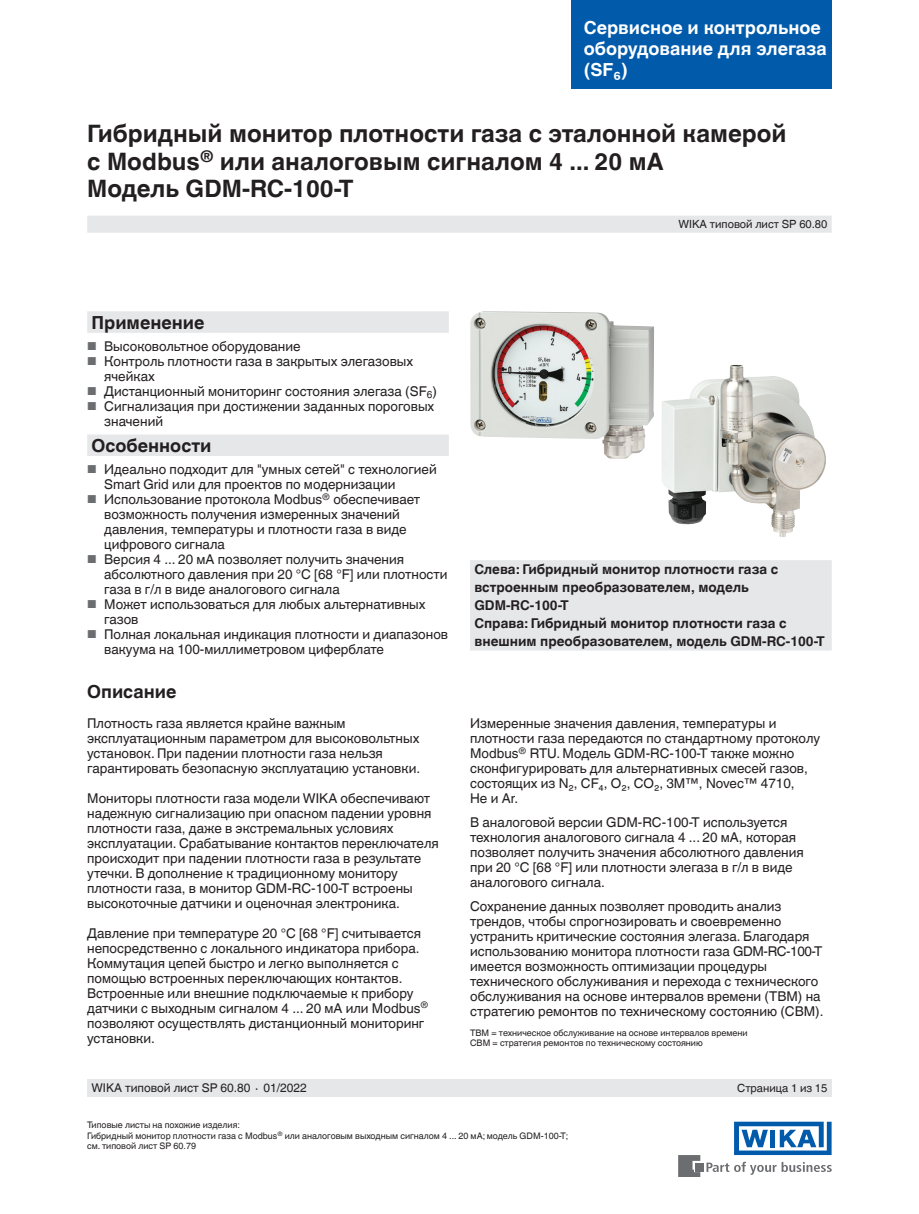
<style>
.page{position:relative;width:919px;height:1214px;background:#fff}
.page>*{position:absolute;margin:0;border:0;box-sizing:border-box;transform-origin:0 0}
.t1{font:700 24px/27px "Helvetica World";color:#231f20}
.t2{font:700 18px/21px "Helvetica World";color:#fff}
.t3{font:700 18px "Helvetica World";color:#231f20}
.t4{font:13.5px/15px "Helvetica World";color:#231f20}
.t5{font:700 13.5px/18px "Helvetica World";color:#231f20}
.t6{font:12px "Helvetica World";color:#231f20}
.t7{font:11.25px "Helvetica World";color:#231f20}
.t8{font:9px/10.5px "Helvetica World";color:#231f20}
.s1{font-size:11.55px;color:#6c6d70}
.s2{font-size:11.25px}
</style>
<div class="page">
<svg style="left:706px;top:1161px;width:125px;height:13px"></svg>
<div style="left:694px;top:1162px;width:9px;height:9px;background:#6c6d70"></div>
<svg style="left:678px;top:1155px;width:22px;height:22px"></svg>
<svg style="left:734px;top:1121px;width:97px;height:34px"></svg>
<div style="left:571px;top:0;width:260px;height:89px;background:#015aaa"></div>
<div style="left:87px;top:216px;width:744px;height:17px;background:#e6e7e9"></div>
<div style="left:87px;top:1079px;width:744px;height:18px;background:#e6e7e9"></div>
<div style="left:470px;top:560px;width:361px;height:90px;background:#e6e7e9"></div>
<img style="left:662px;top:365px;width:164px;height:172px">
<img style="left:470px;top:311px;width:184px;height:148px">
<svg style="left:87px;top:311px;width:362px;height:145px"></svg>
<h2 class="t2" style="left:583px;top:18px;width:244px">Сервисное и контрольное оборудование для элегаза (SF₆)</h2>
<h1 class="t1" style="left:87px;top:121px;width:700px">Гибридный монитор плотности газа с эталонной камерой с Modbus<sup>®</sup> или аналоговым сигналом 4 ... 20 мА<br>Модель GDM-RC-100-T</h1>
<p class="t7" style="left:678px;top:218px;width:150px">WIKA типовой лист SP 60.80</p>
<h2 class="t3" style="left:91px;top:312px;width:114px">Применение</h2>
<p class="t4" style="left:87px;top:339px;width:215px"><span class="s1">■</span> Высоковольтное оборудование</p>
<p class="t4" style="left:104px;top:354px;width:310px;text-indent:-17px"><span class="s1">■</span> Контроль плотности газа в закрытых элегазовых ячейках</p>
<p class="t4" style="left:87px;top:384px;width:351px"><span class="s1">■</span> Дистанционный мониторинг состояния элегаза (SF<sub>6</sub>)</p>
<p class="t4" style="left:104px;top:399px;width:331px;text-indent:-17px"><span class="s1">■</span> Сигнализация при достижении заданных пороговых значений</p>
<h2 class="t3" style="left:91px;top:435px;width:122px">Особенности</h2>
<p class="t4" style="left:104px;top:462px;width:334px;text-indent:-17px"><span class="s1">■</span> Идеально подходит для "умных сетей" с технологией<br>Smart Grid или для проектов по модернизации</p>
<p class="t4" style="left:104px;top:492px;width:317px;text-indent:-17px"><span class="s1">■</span> Использование протокола Modbus<sup>®</sup> обеспечивает возможность получения измеренных значений давления, температуры и плотности газа в виде цифрового сигнала</p>
<p class="t4" style="left:104px;top:552px;width:345px;text-indent:-17px"><span class="s1">■</span> Версия 4 ... 20 мА позволяет получить значения абсолютного давления при 20 °C [68 °F] или плотности газа в г/л в виде аналогового сигнала</p>
<p class="t4" style="left:104px;top:597px;width:323px;text-indent:-17px"><span class="s1">■</span> Может использоваться для любых альтернативных газов</p>
<p class="t4" style="left:104px;top:627px;width:345px;text-indent:-17px"><span class="s1">■</span> Полная локальная индикация плотности и диапазонов вакуума на 100-миллиметровом циферблате</p>
<h2 class="t3" style="left:87px;top:681px;width:91px">Описание</h2>
<p class="t4" style="left:87px;top:715px;width:334px">Плотность газа является крайне важным эксплуатационным параметром для высоковольтных установок. При падении плотности газа нельзя гарантировать безопасную эксплуатацию установки.</p>
<p class="t4" style="left:87px;top:790px;width:353px">Мониторы плотности газа модели WIKA обеспечивают надежную сигнализацию при опасном падении уровня плотности газа, даже в экстремальных условиях эксплуатации. Срабатывание контактов переключателя происходит при падении плотности газа в результате утечки. В дополнение к традиционному монитору плотности газа, в монитор GDM-RC-100-T встроены высокоточные датчики и оценочная электроника.</p>
<p class="t4" style="left:87px;top:925px;width:342px">Давление при температуре 20 °C [68 °F] считывается непосредственно с локального индикатора прибора.<br>Коммутация цепей быстро и легко выполняется с помощью встроенных переключающих контактов.<br>Встроенные или внешние подключаемые к прибору датчики с выходным сигналом 4 ... 20 мА или Modbus<sup>® </sup>позволяют осуществлять дистанционный мониторинг установки.</p>
<p class="t5" style="left:474px;top:560px;width:352px">Слева: Гибридный монитор плотности газа с встроенным преобразователем, модель GDM-RC-100-T<br>Справа: Гибридный монитор плотности газа с внешним преобразователем, модель GDM-RC-100-T</p>
<p class="t4" style="left:470px;top:716px;width:351px">Измеренные значения давления, температуры и плотности газа передаются по стандартному протоколу Modbus<sup>®</sup> RTU. Модель GDM-RC-100-T также можно сконфигурировать для альтернативных смесей газов, состоящих из N₂, CF₄, O₂, CO₂, 3M™, Novec™ 4710,<br>He и Ar.</p>
<p class="t4" style="left:470px;top:815px;width:335px">В аналоговой версии GDM-RC-100-T используется технология аналогового сигнала 4 ... 20 мА, которая позволяет получить значения абсолютного давления при 20 °C [68 °F] или плотности элегаза в г/л в виде аналогового сигнала.</p>
<p class="t4" style="left:470px;top:899px;width:355px">Сохранение данных позволяет проводить анализ трендов, чтобы спрогнозировать и своевременно устранить критические состояния элегаза. Благодаря использованию монитора плотности газа GDM-RC-100-T имеется возможность оптимизации процедуры технического обслуживания и перехода с технического обслуживания на основе интервалов времени (TBM) на стратегию ремонтов по техническому состоянию (CBM).</p>
<p class="t8" style="left:470px;top:1027px;width:279px">TBM = техническое обслуживание на основе интервалов времени<br>CBM = стратегия ремонтов по техническому состоянию</p>
<p class="t6" style="left:91px;top:1080px;width:217px">WIKA типовой лист SP 60.80 <span class="s2">∙</span> 01/2022</p>
<p class="t7" style="left:737px;top:1081px;width:92px">Страница 1 из 15</p>
<p class="t8" style="left:87px;top:1119px;width:482px">Типовые листы на похожие изделия:<br>Гибридный монитор плотности газа с Modbus<sup>®</sup> или аналоговым выходным сигналом 4 ... 20 мА; модель GDM-100-T; см. типовой лист SP 60.79</p>
</div>
